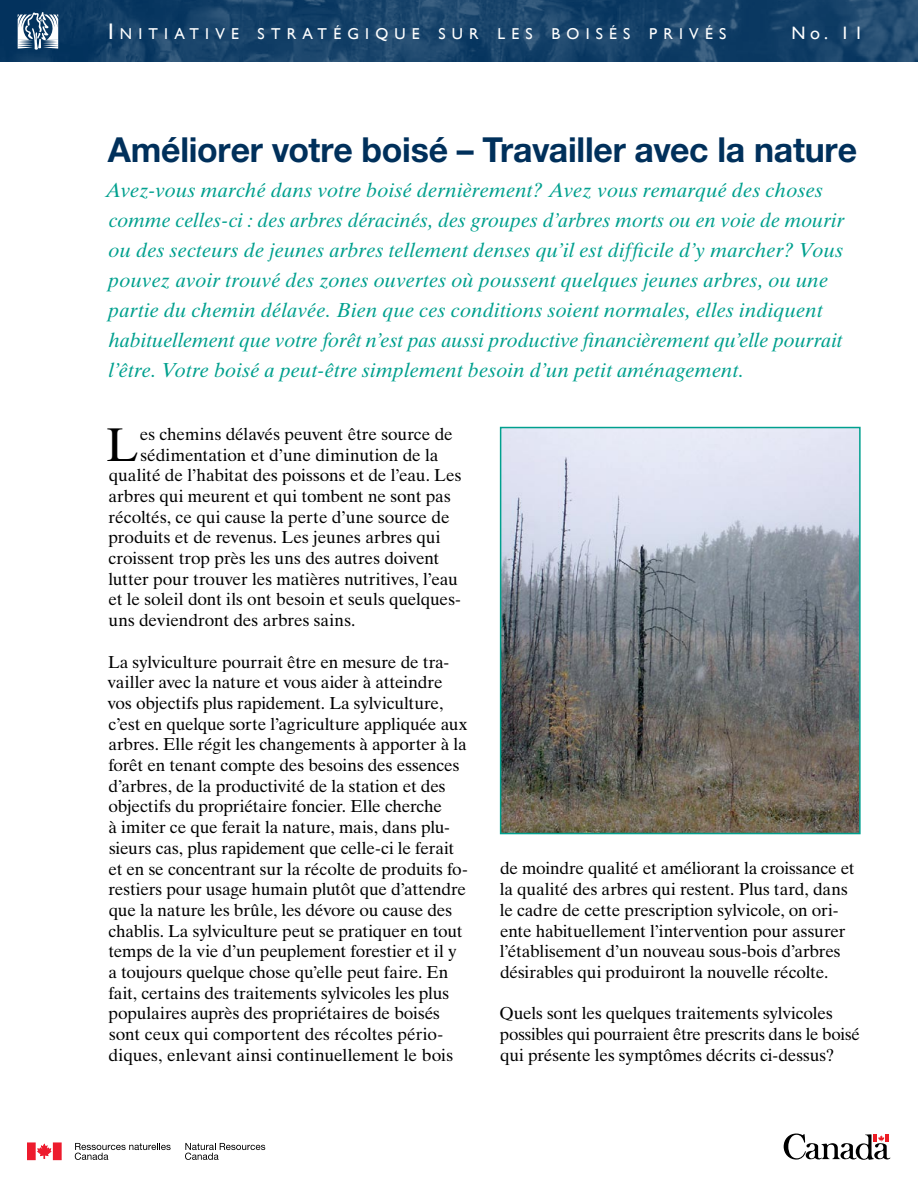
<style>
.page{position:relative;width:918px;height:1188px;background:#fff}
.page>*{position:absolute;margin:0;border:0;box-sizing:border-box;transform-origin:0 0}
.t1{font:47.25px "Times Ten";color:#000}
.t2{font:700 34.5px "Helvetica Neue";letter-spacing:-.005em;color:#00305b}
.t3{font:italic 20.25px/30px "Times Ten";letter-spacing:.005em;color:#00a08e}
.t4{font:18px "Gill Sans";color:#fff}
.t5{font:17.25px/20.7px "Times Ten";letter-spacing:-.01em;color:#000}
.t6{font:15.75px "Gill Sans";letter-spacing:.395em;color:#fff}
.s1{font-size:22.5px}
</style>
<div class="page">
<img style="left:0;top:0;width:918px;height:62px">
<svg style="left:18px;top:12px;width:40px;height:38px"></svg>
<svg style="left:784px;top:1134px;width:106px;height:26px"></svg>
<svg style="left:75px;top:1143px;width:96px;height:17px"></svg>
<div style="left:27px;top:1143px;width:8px;height:17px;background:#ed1b2d"></div>
<svg style="left:38px;top:1144px;width:13px;height:14px"></svg>
<div style="left:53px;top:1143px;width:8px;height:17px;background:#ed1b2d"></div>
<svg style="left:185px;top:1143px;width:80px;height:17px"></svg>
<img style="left:503px;top:430px;width:355px;height:401px">
<div style="left:500px;top:427px;width:361px;height:407px;border:2px solid #00a08e"></div>
<p class="t6" style="left:108px;top:25px;width:620px"><span class="s1">I</span>NI TI ATI VE STRATÉGI QUE SUR LES BOI SÉS PRI VÉS</p>
<p class="t4" style="left:792px;top:23px;width:73px">NO. 11</p>
<h2 class="t2" style="left:108px;top:128px;width:751px">Améliorer votre boisé – Travailler avec la nature</h2>
<p class="t3" style="left:105px;top:175px;width:741px">Avez-vous marché dans votre boisé dernièrement? Avez vous remarqué des choses comme celles-ci : des arbres déracinés, des groupes d’arbres morts ou en voie de mourir ou des secteurs de jeunes arbres tellement denses qu’il est difficile d’y marcher? Vous pouvez avoir trouvé des zones ouvertes où poussent quelques jeunes arbres, ou une partie du chemin délavée. Bien que ces conditions soient normales, elles indiquent habituellement que votre forêt n’est pas aussi productive financièrement qu’elle pourrait l’être. Votre boisé a peut-être simplement besoin d’un petit aménagement.</p>
<h1 class="t1" style="left:106px;top:416px;width:33px">L</h1>
<p class="t5" style="left:140px;top:424px;width:315px">es chemins délavés peuvent être source de</p>
<p class="t5" style="left:140px;top:444px;width:300px">sédimentation et d’une diminution de la</p>
<p class="t5" style="left:109px;top:465px;width:354px">qualité de l’habitat des poissons et de l’eau. Les</p>
<p class="t5" style="left:108px;top:486px;width:344px">arbres qui meurent et qui tombent ne sont pas</p>
<p class="t5" style="left:109px;top:506px;width:343px">récoltés, ce qui cause la perte d’une source de</p>
<p class="t5" style="left:109px;top:527px;width:334px">produits et de revenus. Les jeunes arbres qui</p>
<p class="t5" style="left:109px;top:548px;width:332px">croissent trop près les uns des autres doivent</p>
<p class="t5" style="left:108px;top:568px;width:351px">lutter pour trouver les matières nutritives, l’eau</p>
<p class="t5" style="left:109px;top:589px;width:354px">et le soleil dont ils ont besoin et seuls quelques-</p>
<p class="t5" style="left:108px;top:610px;width:249px">uns deviendront des arbres sains.</p>
<p class="t5" style="left:108px;top:651px;width:362px">La sylviculture pourrait être en mesure de tra&shy;vailler avec la nature et vous aider à atteindre vos objectifs plus rapidement. La sylviculture, c’est en quelque sorte l’agriculture appliquée aux arbres. Elle régit les changements à apporter à la forêt en tenant compte des besoins des essences d’arbres, de la productivité de la station et des objectifs du propriétaire foncier. Elle cherche<br>à imiter ce que ferait la nature, mais, dans plu&shy;sieurs cas, plus rapidement que celle-ci le ferait et en se concentrant sur la récolte de produits fo&shy;restiers pour usage humain plutôt que d’attendre que la nature les brûle, les dévore ou cause des chablis. La sylviculture peut se pratiquer en tout temps de la vie d’un peuplement forestier et il y a toujours quelque chose qu’elle peut faire. En fait, certains des traitements sylvicoles les plus populaires auprès des propriétaires de boisés sont ceux qui comportent des récoltes pério&shy;diques, enlevant ainsi continuellement le bois</p>
<p class="t5" style="left:500px;top:858px;width:356px">de moindre qualité et améliorant la croissance et la qualité des arbres qui restent. Plus tard, dans le cadre de cette prescription sylvicole, on ori&shy;ente habituellement l’intervention pour assurer l’établisement d’un nouveau sous-bois d’arbres désirables qui produiront la nouvelle récolte.</p>
<p class="t5" style="left:499px;top:1003px;width:362px">Quels sont les quelques traitements sylvicoles possibles qui pourraient être prescrits dans le boisé qui présente les symptômes décrits ci-dessus?</p>
</div>
